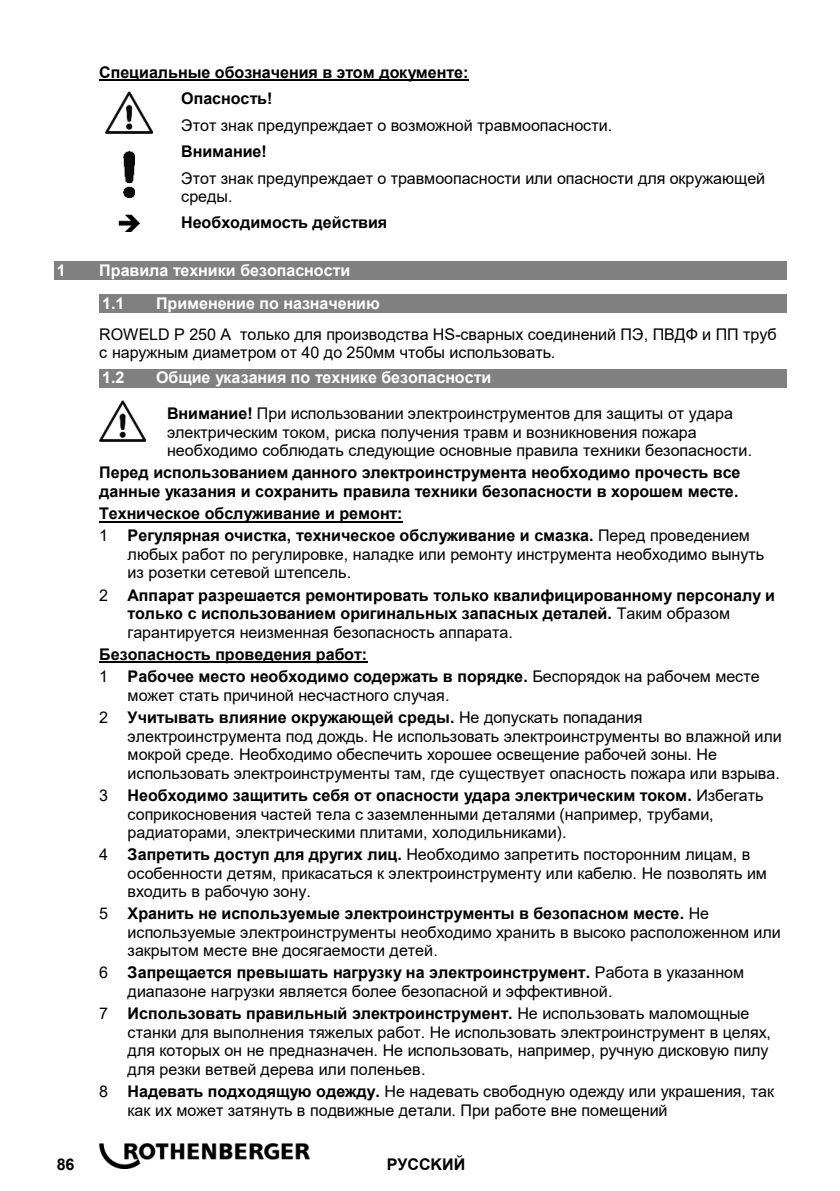
<style>
.page{position:relative;width:840px;height:1191px;background:#fff}
.page>*{position:absolute;margin:0;border:0;box-sizing:border-box;transform-origin:0 0}
.t1{font:16px/18.4px "Arial";letter-spacing:-.005em;color:#000}
.t2{font:700 16px/18.4px "Arial";letter-spacing:-.005em;color:#000}
.t3{font:700 16px "Arial Fett";letter-spacing:-.005em;color:#fff}
.s1{font-weight:700}
.s2{font-weight:400}
</style>
<div class="page">
<img style="left:99px;top:1143px;width:210px;height:25px">
<hr style="left:99px;top:79px;width:369px;height:2px;background:#000">
<div style="left:54px;top:261px;width:732px;height:19px;background:#808080"></div>
<div style="left:99px;top:295px;width:687px;height:18px;background:#808080"></div>
<div style="left:99px;top:369px;width:687px;height:18px;background:#808080"></div>
<img style="left:99px;top:400px;width:46px;height:41px">
<hr style="left:99px;top:521px;width:303px;height:1px;background:#000">
<hr style="left:99px;top:661px;width:268px;height:2px;background:#000">
<img style="left:105px;top:91px;width:47px;height:42px">
<img style="left:123px;top:151px;width:11px;height:46px">
<img style="left:119px;top:214px;width:20px;height:18px">
<p class="t2" style="left:99px;top:63px;width:370px">Специальные обозначения в этом документе:</p>
<p class="t2" style="left:181px;top:90px;width:93px">Опасность!</p>
<p class="t1" style="left:181px;top:116px;width:432px">Этот знак предупреждает о возможной травмоопасности.</p>
<p class="t2" style="left:181px;top:142px;width:87px">Внимание!</p>
<p class="t1" style="left:181px;top:169px;width:585px">Этот знак предупреждает о травмоопасности или опасности для окружающей среды.</p>
<p class="t2" style="left:181px;top:213px;width:207px">Необходимость действия</p>
<h1 class="t3" style="left:57px;top:261px;width:10px">1</h1>
<h1 class="t3" style="left:99px;top:261px;width:252px">Правила техники безопасности</h1>
<h2 class="t3" style="left:102px;top:295px;width:24px">1.1</h2>
<h2 class="t3" style="left:156px;top:295px;width:225px">Применение по назначению</h2>
<p class="t1" style="left:99px;top:325px;width:678px">ROWELD P 250 A только для производства HS-сварных соединений ПЭ, ПВДФ и ПП труб с наружным диаметром от 40 до 250мм чтобы использовать.</p>
<h2 class="t3" style="left:102px;top:369px;width:24px">1.2</h2>
<h2 class="t3" style="left:156px;top:369px;width:336px">Общие указания по технике безопасности</h2>
<p class="t1" style="left:167px;top:404px;width:586px"><span class="s1">Внимание!</span> При использовании электроинструментов для защиты от удара электрическим током, риска получения травм и возникновения пожара необходимо соблюдать следующие основные правила техники безопасности.</p>
<p class="t2" style="left:99px;top:464px;width:642px">Перед использованием данного электроинструмента необходимо прочесть все данные указания и сохранить правила техники безопасности в хорошем месте.</p>
<p class="t2" style="left:99px;top:504px;width:305px">Техническое обслуживание и ремонт:</p>
<p class="t1" style="left:128px;top:526px;width:637px;text-indent:-28px">1 <span class="s1">Регулярная очистка, техническое обслуживание и смазка.</span> Перед проведением любых работ по регулировке, наладке или ремонту инструмента необходимо вынуть из розетки сетевой штепсель.</p>
<p class="t2" style="left:128px;top:586px;width:648px;text-indent:-28px"><span class="s2">2</span> Аппарат разрешается ремонтировать только квалифицированному персоналу и только с использованием оригинальных запасных деталей. <span class="s2">Таким образом гарантируется неизменная безопасность аппарата.</span></p>
<p class="t2" style="left:99px;top:645px;width:269px">Безопасность проведения работ:</p>
<p class="t1" style="left:128px;top:667px;width:633px;text-indent:-28px">1 <span class="s1">Рабочее место необходимо содержать в порядке.</span> Беспорядок на рабочем месте может стать причиной несчастного случая.</p>
<p class="t1" style="left:128px;top:708px;width:655px;text-indent:-28px">2 <span class="s1">Учитывать влияние окружающей среды.</span> Не допускать попадания электроинструмента под дождь. Не использовать электроинструменты во влажной или мокрой среде. Необходимо обеспечить хорошее освещение рабочей зоны. Не использовать электроинструменты там, где существует опасность пожара или взрыва.</p>
<p class="t1" style="left:128px;top:786px;width:637px;text-indent:-28px">3 <span class="s1">Необходимо защитить себя от опасности удара электрическим током.</span> Избегать соприкосновения частей тела с заземленными деталями (например, трубами, радиаторами, электрическими плитами, холодильниками).</p>
<p class="t1" style="left:128px;top:845px;width:640px;text-indent:-28px">4 <span class="s1">Запретить доступ для других лиц.</span> Необходимо запретить посторонним лицам, в особенности детям, прикасаться к электроинструменту или кабелю. Не позволять им входить в рабочую зону.</p>
<p class="t1" style="left:128px;top:904px;width:654px;text-indent:-28px">5 <span class="s1">Хранить не используемые электроинструменты в безопасном месте.</span> Не используемые электроинструменты необходимо хранить в высоко расположенном или закрытом месте вне досягаемости детей.</p>
<p class="t1" style="left:128px;top:963px;width:617px;text-indent:-28px">6 <span class="s1">Запрещается превышать нагрузку на электроинструмент.</span> Работа в указанном диапазоне нагрузки является более безопасной и эффективной.</p>
<p class="t1" style="left:128px;top:1004px;width:644px;text-indent:-28px">7 <span class="s1">Использовать правильный электроинструмент.</span> Не использовать маломощные станки для выполнения тяжелых работ. Не использовать электроинструмент в целях, для которых он не предназначен. Не использовать, например, ручную дисковую пилу для резки ветвей дерева или поленьев.</p>
<p class="t1" style="left:128px;top:1081px;width:647px;text-indent:-28px">8 <span class="s1">Надевать подходящую одежду.</span> Не надевать свободную одежду или украшения, так как их может затянуть в подвижные детали. При работе вне помещений</p>
<p class="t2" style="left:57px;top:1155px;width:19px">86</p>
<p class="t2" style="left:386px;top:1155px;width:80px">PУCCKИЙ</p>
</div>
